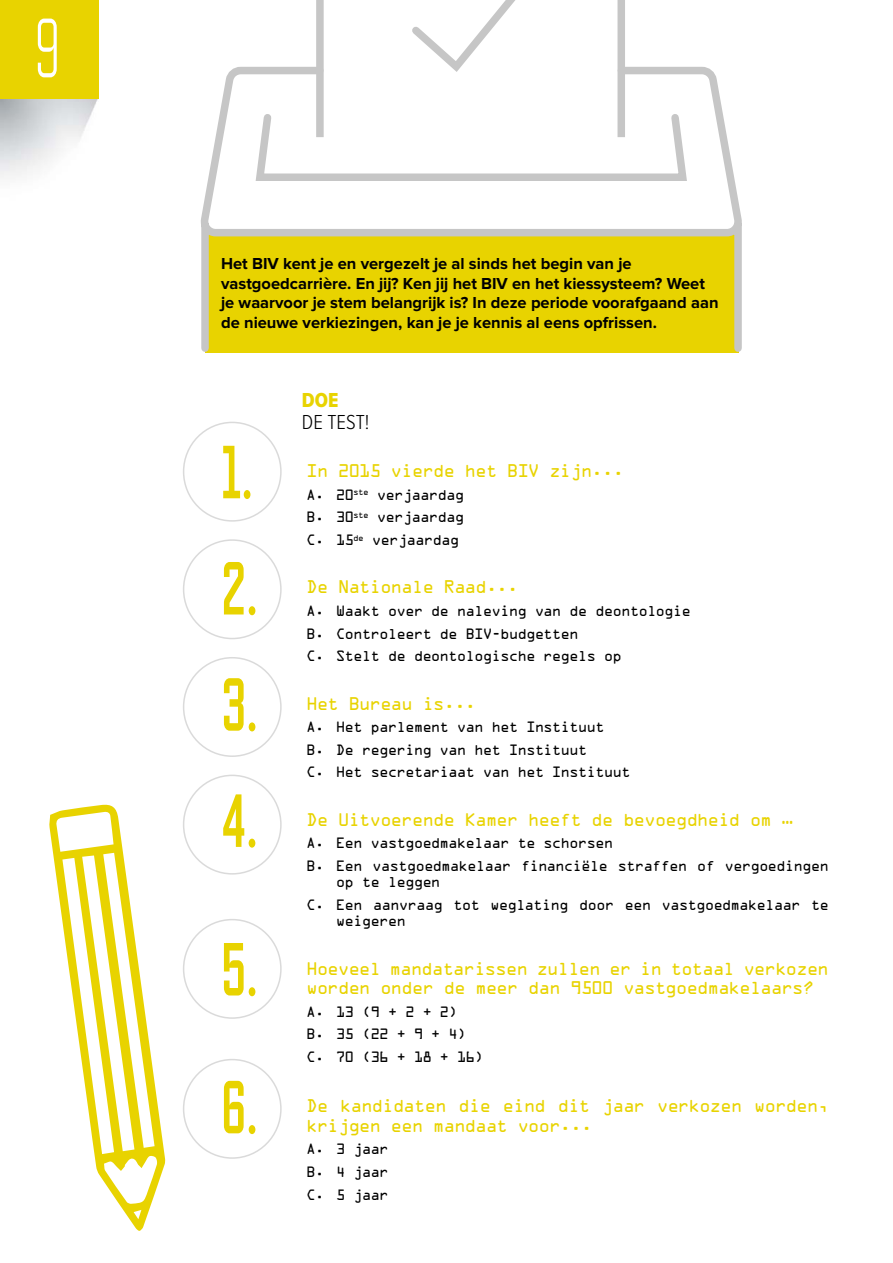
<style>
.page{position:relative;width:893px;height:1263px;background:#fff}
.page>*{position:absolute;margin:0;border:0;box-sizing:border-box;transform-origin:0 0}
.t1{font:300 84px "Refrigerator Deluxe";color:#fff;scale:.75 1}
.t2{font:700 75px "Refrigerator Deluxe";color:#e8d300;scale:.75 1}
.t3{font:300 21px "Proxima Nova Cond";color:#000}
.t4{font:21px "Proxima Nova Cond Extrabld";color:#e8d300}
.t5{font:16.5px/19.5px "OCRA Std";letter-spacing:-.08em;color:#e8d300}
.t6{font:700 16.5px/19.8px "Proxima Nova";color:#000}
.t7{font:13.5px/22.5px "OCRA Std";letter-spacing:-.08em;color:#000}
</style>
<div class="page">
<div style="left:0;top:0;width:99px;height:99px;background:#e8d300"></div>
<svg style="left:200px;top:0;width:542px;height:353px"></svg>
<div style="left:183px;top:422px;width:99px;height:100px;border:2px solid #dadada;border-radius:50%"></div>
<div style="left:183px;top:539px;width:99px;height:100px;border:2px solid #dadada;border-radius:50%"></div>
<div style="left:183px;top:657px;width:99px;height:100px;border:2px solid #dadada;border-radius:50%"></div>
<div style="left:183px;top:775px;width:99px;height:99px;border:2px solid #dadada;border-radius:50%"></div>
<div style="left:183px;top:919px;width:99px;height:100px;border:2px solid #dadada;border-radius:50%"></div>
<div style="left:183px;top:1059px;width:99px;height:100px;border:2px solid #dadada;border-radius:50%"></div>
<svg style="left:49px;top:804px;width:116px;height:427px"></svg>
<h1 class="t1" style="left:34px;top:-1px;width:37px">9</h1>
<p class="t6" style="left:221px;top:254px;width:499px">Het BIV kent je en vergezelt je al sinds het begin van je vastgoedcarrière. En jij? Ken jij het BIV en het kiessysteem? Weet je waarvoor je stem belangrijk is? In deze periode voorafgaand aan de nieuwe verkiezingen, kan je je kennis al eens opfrissen.</p>
<h2 class="t2" style="left:221px;top:428px;width:44px">1.</h2>
<h2 class="t2" style="left:221px;top:545px;width:50px">2.</h2>
<h2 class="t2" style="left:221px;top:661px;width:50px">3.</h2>
<h2 class="t2" style="left:221px;top:777px;width:50px">4.</h2>
<h2 class="t2" style="left:221px;top:925px;width:50px">5.</h2>
<h2 class="t2" style="left:221px;top:1063px;width:50px">6.</h2>
<h3 class="t4" style="left:302px;top:388px;width:38px">DOE</h3>
<h3 class="t3" style="left:302px;top:411px;width:69px">DE TEST!</h3>
<p class="t5" style="left:306px;top:463px;width:320px">In 2015 vierde het BIV zijn...</p>
<p class="t7" style="left:306px;top:485px;width:160px;text-align:justify">A. 20<sup>ste</sup> verjaardag B. 30<sup>ste</sup> verjaardag C. 15<sup>de</sup> verjaardag</p>
<p class="t5" style="left:306px;top:579px;width:214px">De Nationale Raad...</p>
<p class="t7" style="left:306px;top:601px;width:387px">A. Waakt over de naleving van de deontologie<br>B. Controleert de BIV-budgetten<br>C. Stelt de deontologische regels op</p>
<p class="t5" style="left:306px;top:695px;width:172px">Het Bureau is...</p>
<p class="t7" style="left:306px;top:717px;width:326px">A. Het parlement van het Instituut<br>B. De regering van het Instituut<br>C. Het secretariaat van het Instituut</p>
<p class="t5" style="left:306px;top:811px;width:489px">De Uitvoerende Kamer heeft de bevoegdheid om …</p>
<p class="t7" style="left:306px;top:833px;width:524px">A. Een vastgoedmakelaar te schorsen<br>B. Een vastgoedmakelaar financiële straffen of vergoedingen</p>
<p class="t7" style="left:306px;top:872px;width:524px;text-indent:30px">op te leggen<br>C. Een aanvraag tot weglating door een vastgoedmakelaar te</p>
<p class="t7" style="left:336px;top:911px;width:72px">weigeren</p>
<p class="t5" style="left:306px;top:960px;width:524px">Hoeveel mandatarissen zullen er in totaal verkozen worden onder de meer dan 9500 vastgoedmakelaars?</p>
<p class="t7" style="left:306px;top:1001px;width:179px">A. 13 (9 + 2 + 2)<br>B. 35 (22 + 9 + 4)<br>C. 70 (36 + 18 + 16)</p>
<p class="t5" style="left:306px;top:1098px;width:524px">De kandidaten die eind dit jaar verkozen worden, krijgen een mandaat voor...</p>
<p class="t7" style="left:306px;top:1139px;width:84px;text-align:justify">A. 3 jaar B. 4 jaar C. 5 jaar</p>
</div>
